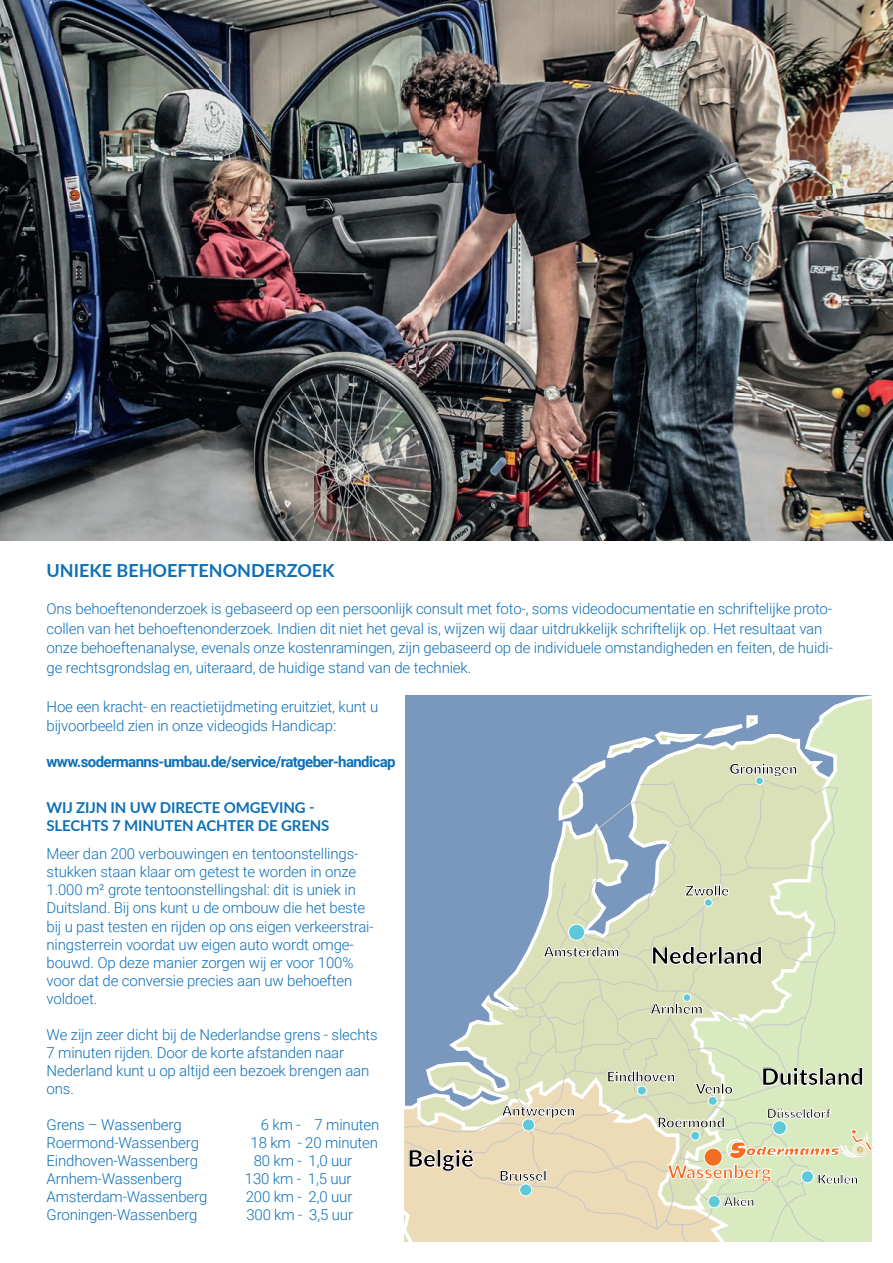
<style>
.page{position:relative;width:893px;height:1263px;background:#fff}
.page>*{position:absolute;margin:0;border:0;box-sizing:border-box;transform-origin:0 0}
.t1{font:900 23.7px "Lato";color:#000001}
.t2{font:900 18.75px "Lato";color:#f36e22}
.t3{font:700 18px "Lato";color:#0c6fb8}
.t4{font:300 15px/18px "Roboto";letter-spacing:-.01em;color:#0c6fb8}
.t5{font:700 15px/18px "Lato";letter-spacing:-.01em;color:#0c6fb8}
.t6{font:700 15px "Roboto";letter-spacing:-.04em;color:#0c6fb8}
.t7{font:900 14.4px "Lato";color:#000001}
.t8{font:900 13.05px "Lato";color:#000001}
</style>
<div class="page">
<svg style="left:636px;top:695px;width:236px;height:18px;fill:#7a98bd"></svg>
<svg style="left:405px;top:713px;width:467px;height:529px"></svg>
<img style="left:0;top:0;width:893px;height:541px">
<p class="t3" style="left:47px;top:557px;width:290px">UNIEKE BEHOEFTENONDERZOEK</p>
<p class="t4" style="left:47px;top:599px;width:788px;line-height:19.5px">Ons behoeftenonderzoek is gebaseerd op een persoonlijk consult met foto-, soms videodocumentatie en schriftelijke proto&shy;collen van het behoeftenonderzoek. Indien dit niet het geval is, wijzen wij daar uitdrukkelijk schriftelijk op. Het resultaat van onze behoeftenanalyse, evenals onze kostenramingen, zijn gebaseerd op de individuele omstandigheden en feiten, de huidi&shy;ge rechtsgrondslag en, uiteraard, de huidige stand van de techniek.</p>
<p class="t4" style="left:47px;top:696px;width:333px;line-height:19.5px">Hoe een kracht- en reactietijdmeting eruitziet, kunt u bijvoorbeeld zien in onze videogids Handicap:</p>
<p class="t6" style="left:47px;top:751px;width:351px">www.sodermanns-umbau.de/service/ratgeber-handicap</p>
<p class="t5" style="left:47px;top:798px;width:284px">WIJ ZIJN IN UW DIRECTE OMGEVING -<br>SLECHTS 7 MINUTEN ACHTER DE GRENS</p>
<p class="t7" style="left:729px;top:758px;width:70px">Groningen</p>
<p class="t4" style="left:47px;top:844px;width:329px">Meer dan 200 verbouwingen en tentoonstellings&shy;stukken staan klaar om getest te worden in onze 1.000 m² grote tentoonstellingshal: dit is uniek in Duitsland. Bij ons kunt u de ombouw die het beste bij u past testen en rijden op ons eigen verkeerstrai&shy;ningsterrein voordat uw eigen auto wordt omge&shy;bouwd. Op deze manier zorgen wij er voor 100% voor dat de conversie precies aan uw behoeften voldoet.</p>
<p class="t4" style="left:47px;top:1024px;width:333px">We zijn zeer dicht bij de Nederlandse grens - slechts 7 minuten rijden. Door de korte afstanden naar Nederland kunt u op altijd een bezoek brengen aan ons.</p>
<p class="t4" style="left:47px;top:1114px;width:137px">Grens – Wassenberg</p>
<p class="t4" style="left:261px;top:1114px;width:120px">6 km - 7 minuten</p>
<p class="t4" style="left:47px;top:1132px;width:154px">Roermond-Wassenberg</p>
<p class="t4" style="left:250px;top:1132px;width:129px">18 km - 20 minuten</p>
<p class="t4" style="left:47px;top:1150px;width:153px">Eindhoven-Wassenberg</p>
<p class="t4" style="left:254px;top:1150px;width:100px">80 km - 1,0 uur</p>
<p class="t4" style="left:47px;top:1168px;width:137px">Arnhem-Wassenberg</p>
<p class="t4" style="left:245px;top:1168px;width:108px">130 km - 1,5 uur</p>
<p class="t4" style="left:47px;top:1186px;width:162px">Amsterdam-Wassenberg</p>
<p class="t4" style="left:246px;top:1186px;width:108px">200 km - 2,0 uur</p>
<p class="t4" style="left:47px;top:1204px;width:152px">Groningen-Wassenberg</p>
<p class="t4" style="left:246px;top:1204px;width:108px">300 km - 3,5 uur</p>
<h1 class="t1" style="left:407px;top:1140px;width:68px">België</h1>
<p class="t7" style="left:544px;top:941px;width:77px">Amsterdam</p>
<p class="t7" style="left:685px;top:880px;width:45px">Zwolle</p>
<h1 class="t1" style="left:651px;top:938px;width:113px">Nederland</h1>
<p class="t7" style="left:651px;top:998px;width:54px">Arnhem</p>
<p class="t7" style="left:502px;top:1100px;width:75px">Antwerpen</p>
<p class="t7" style="left:499px;top:1165px;width:49px">Brussel</p>
<p class="t7" style="left:607px;top:1066px;width:70px">Eindhoven</p>
<p class="t7" style="left:696px;top:1078px;width:39px">Venlo</p>
<p class="t7" style="left:657px;top:1111px;width:69px">Roermond</p>
<h1 class="t1" style="left:761px;top:1059px;width:104px">Duitsland</h1>
<p class="t8" style="left:767px;top:1104px;width:65px">Düsseldorf</p>
<p class="t2" style="left:667px;top:1158px;width:105px">Wassenberg</p>
<p class="t8" style="left:724px;top:1192px;width:32px">Aken</p>
<p class="t8" style="left:817px;top:1169px;width:42px">Keulen</p>
</div>
